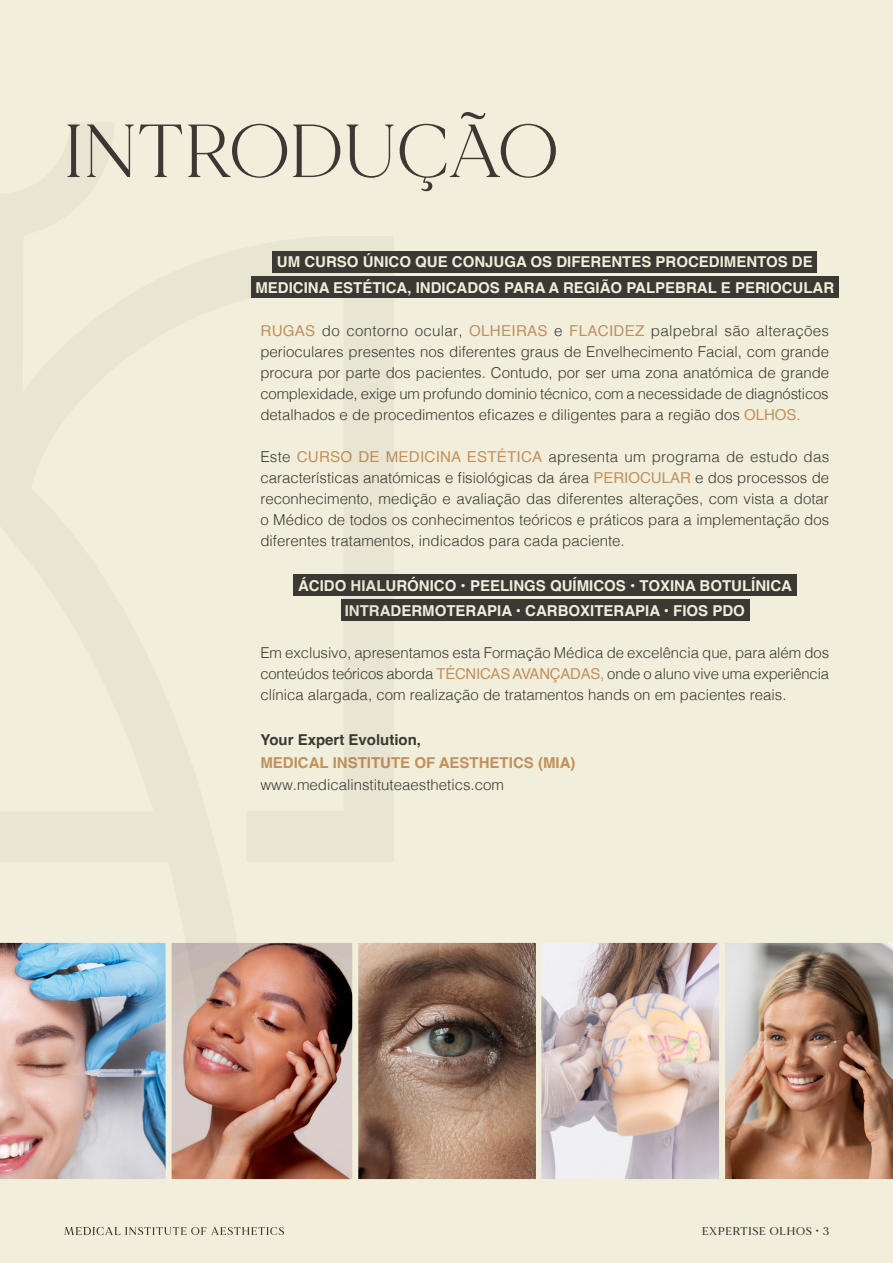
<style>
.page{position:relative;width:893px;height:1263px;background:#f1eedb}
.page>*{position:absolute;margin:0;border:0;box-sizing:border-box;transform-origin:0 0}
.t1{font:75px "MADE Mirage";color:#3e3835}
.t2{font:300 15px/21px "Helvetica";color:#3c3934;text-align:justify}
.t3{font:700 15px "Helvetica";color:#f1eedb}
.t4{font:700 15px "Helvetica";color:#c2905c}
.t5{font:700 15px "Helvetica";color:#3c3934}
.t6{font:500 11.25px "MADE Mirage";letter-spacing:.07em;color:#3c3934}
.s1{font-weight:400;color:#c2905c}
</style>
<div class="page">
<svg style="left:64px;top:1227px;width:220px;height:8px"></svg>
<div style="left:293px;top:574px;width:504px;height:22px;background:#3c3934"></div>
<div style="left:341px;top:599px;width:408px;height:22px;background:#3c3934"></div>
<img style="left:173px;top:1155px;width:178px;height:23px">
<div style="left:169px;top:940px;width:186px;height:242px;border:3px solid #f1eedb"></div>
<svg style="left:0;top:1155px;width:166px;height:24px;background:#d1bbbb"></svg>
<img style="left:725px;top:943px;width:168px;height:237px">
<img style="left:542px;top:944px;width:176px;height:234px">
<div style="left:538px;top:940px;width:184px;height:242px;border:3px solid #f1eedb"></div>
<img style="left:359px;top:944px;width:176px;height:234px">
<div style="left:355px;top:940px;width:184px;height:242px;border:3px solid #f1eedb"></div>
<svg style="left:0;top:251px;width:394px;height:904px"></svg>
<div style="left:251px;top:276px;width:588px;height:22px;background:#3c3934"></div>
<div style="left:273px;top:251px;width:544px;height:22px;background:#3c3934"></div>
<p class="t1" style="left:64px;top:105px;width:496px">INTRODUÇÃO</p>
<p class="t3" style="left:277px;top:253px;width:537px">UM CURSO ÚNICO QUE CONJUGA OS DIFERENTES PROCEDIMENTOS DE</p>
<p class="t3" style="left:255px;top:278px;width:580px">MEDICINA ESTÉTICA, INDICADOS PARA A REGIÃO PALPEBRAL E PERIOCULAR</p>
<p class="t2" style="left:260px;top:319px;width:570px"><span class="s1">RUGAS</span> do contorno ocular, <span class="s1">OLHEIRAS</span> e <span class="s1">FLACIDEZ</span> palpebral são alterações perioculares presentes nos diferentes graus de Envelhecimento Facial, com grande procura por parte dos pacientes. Contudo, por ser uma zona anatómica de grande complexidade, exige um profundo dominio técnico, com a necessidade de diagnósticos detalhados e de procedimentos eficazes e diligentes para a região dos <span class="s1">OLHOS.</span></p>
<p class="t2" style="left:260px;top:445px;width:570px">Este <span class="s1">CURSO DE MEDICINA ESTÉTICA</span> apresenta um programa de estudo das características anatómicas e fisiológicas da área <span class="s1">PERIOCULAR</span> e dos processos de reconhecimento, medição e avaliação das diferentes alterações, com vista a dotar o Médico de todos os conhecimentos teóricos e práticos para a implementação dos diferentes tratamentos, indicados para cada paciente.</p>
<p class="t3" style="left:298px;top:576px;width:495px">ÁCIDO HIALURÓNICO • PEELINGS QUÍMICOS • TOXINA BOTULÍNICA</p>
<p class="t3" style="left:345px;top:602px;width:402px">INTRADERMOTERAPIA • CARBOXITERAPIA • FIOS PDO</p>
<p class="t2" style="left:260px;top:641px;width:570px">Em exclusivo, apresentamos esta Formação Médica de excelência que, para além dos conteúdos teóricos aborda <span class="s1">TÉCNICAS AVANÇADAS,</span> onde o aluno vive uma experiência clínica alargada, com realização de tratamentos hands on em pacientes reais.</p>
<p class="t5" style="left:260px;top:731px;width:162px">Your Expert Evolution,</p>
<p class="t4" style="left:260px;top:753px;width:317px">MEDICAL INSTITUTE OF AESTHETICS (MIA)</p>
<p class="t2" style="left:260px;top:773px;width:245px">www.medicalinstituteaesthetics.com</p>
<p class="t6" style="left:702px;top:1224px;width:129px">EXPERTISE OLHOS • 3</p>
</div>
